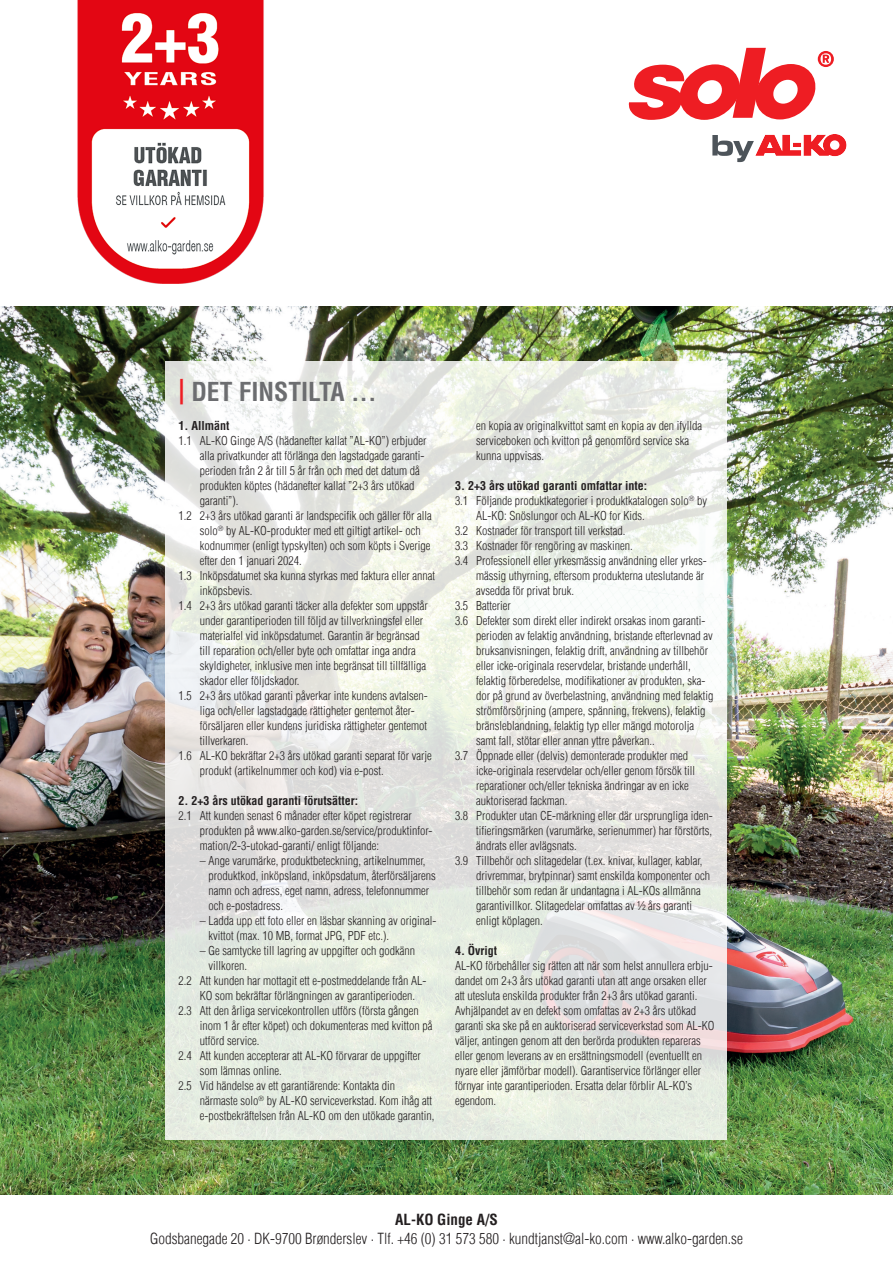
<style>
.page{position:relative;width:893px;height:1263px;background:#fff}
.page>*{position:absolute;margin:0;border:0;box-sizing:border-box;transform-origin:0 0}
.t1{font:700 condensed 25.5px "Helvetica Com";color:#6c6d70}
.t2{font:300 condensed 15px "Helvetica Com";color:#231f20}
.t3{font:700 condensed 15px "Helvetica Com";color:#231f20}
.t4{font:300 condensed 12px/15px "Helvetica Com";color:#231f20}
.t5{font:700 condensed 12px "Helvetica Com";color:#231f20}
.s1{color:#ee1d23}
</style>
<div class="page">
<img style="left:0;top:306px;width:893px;height:889px">
<svg style="left:712px;top:134px;width:134px;height:28px"></svg>
<svg style="left:629px;top:48px;width:205px;height:72px"></svg>
<svg style="left:166px;top:361px;width:561px;height:779px"></svg>
<img style="left:77px;top:0;width:187px;height:284px">
<p class="t1" style="left:179px;top:375px;width:199px"><span class="s1">|</span> DET FINSTILTA ...</p>
<p class="t5" style="left:179px;top:417px;width:53px">1. Allmänt</p>
<p class="t4" style="left:200px;top:433px;width:228px;text-indent:-21px">1.1 AL-KO Ginge A/S (hädanefter kallat ”AL-KO”) erbjuder alla privatkunder att förlänga den lagstadgade garanti&shy;perioden från 2 år till 5 år från och med det datum då produkten köptes (hädanefter kallat ”2+3 års utökad garanti”).</p>
<p class="t4" style="left:200px;top:508px;width:233px;text-indent:-21px">1.2 2+3 års utökad garanti är landspecifik och gäller för alla solo<sup>®</sup> by AL-KO-produkter med ett giltigt artikel- och kodnummer (enligt typskylten) och som köpts i Sverige efter den 1 januari 2024.</p>
<p class="t4" style="left:200px;top:568px;width:237px;text-indent:-21px">1.3 Inköpsdatumet ska kunna styrkas med faktura eller annat inköpsbevis.</p>
<p class="t4" style="left:200px;top:598px;width:229px;text-indent:-21px">1.4 2+3 års utökad garanti täcker alla defekter som uppstår under garantiperioden till följd av tillverkningsfel eller materialfel vid inköpsdatumet. Garantin är begränsad till reparation och/eller byte och omfattar inga andra skyldigheter, inklusive men inte begränsat till tillfälliga skador eller följdskador.</p>
<p class="t4" style="left:200px;top:688px;width:229px;text-indent:-21px">1.5 2+3 års utökad garanti påverkar inte kundens avtalsen&shy;liga och/eller lagstadgade rättigheter gentemot åter&shy;försäljaren eller kundens juridiska rättigheter gentemot tillverkaren.</p>
<p class="t4" style="left:200px;top:748px;width:233px;text-indent:-21px">1.6 AL-KO bekräftar 2+3 års utökad garanti separat för varje produkt (artikelnummer och kod) via e-post.</p>
<p class="t5" style="left:179px;top:792px;width:181px">2. 2+3 års utökad garanti förutsätter:</p>
<p class="t4" style="left:200px;top:808px;width:234px;text-indent:-21px">2.1 Att kunden senast 6 månader efter köpet registrerar produkten på www.alko-garden.se/service/produktinfor&shy;mation/2-3-utokad-garanti/ enligt följande:</p>
<p class="t4" style="left:209px;top:853px;width:229px;text-indent:-9px">– Ange varumärke, produktbeteckning, artikelnummer, produktkod, inköpsland, inköpsdatum, återförsäljarens namn och adress, eget namn, adress, telefonnummer och e-postadress.</p>
<p class="t4" style="left:209px;top:913px;width:228px;text-indent:-9px">– Ladda upp ett foto eller en läsbar skanning av original&shy;kvittot (max. 10 MB, format JPG, PDF etc.).</p>
<p class="t4" style="left:209px;top:943px;width:208px;text-indent:-9px">– Ge samtycke till lagring av uppgifter och godkänn villkoren.</p>
<p class="t4" style="left:200px;top:973px;width:228px;text-indent:-21px">2.2 Att kunden har mottagit ett e-postmeddelande från AL-<br>KO som bekräftar förlängningen av garantiperioden.</p>
<p class="t4" style="left:200px;top:1003px;width:234px;text-indent:-21px">2.3 Att den årliga servicekontrollen utförs (första gången inom 1 år efter köpet) och dokumenteras med kvitton på utförd service.</p>
<p class="t4" style="left:200px;top:1048px;width:222px;text-indent:-21px">2.4 Att kunden accepterar att AL-KO förvarar de uppgifter som lämnas online.</p>
<p class="t4" style="left:200px;top:1078px;width:236px;text-indent:-21px">2.5 Vid händelse av ett garantiärende: Kontakta din närmaste solo<sup>®</sup> by AL-KO serviceverkstad. Kom ihåg att e-postbekräftelsen från AL-KO om den utökade garantin,</p>
<p class="t4" style="left:476px;top:418px;width:227px">en kopia av originalkvittot samt en kopia av den ifyllda serviceboken och kvitton på genomförd service ska kunna uppvisas.</p>
<p class="t5" style="left:455px;top:477px;width:193px">3. 2+3 års utökad garanti omfattar inte:</p>
<p class="t4" style="left:455px;top:493px;width:254px">3.1 Följande produktkategorier i produktkatalogen solo<sup>®</sup> by</p>
<p class="t4" style="left:476px;top:508px;width:170px">AL-KO: Snöslungor och AL-KO for Kids.</p>
<p class="t4" style="left:455px;top:523px;width:172px">3.2 Kostnader för transport till verkstad.</p>
<p class="t4" style="left:455px;top:538px;width:179px">3.3 Kostnader för rengöring av maskinen.</p>
<p class="t4" style="left:455px;top:553px;width:252px">3.4 Professionell eller yrkesmässig användning eller yrkes-</p>
<p class="t4" style="left:476px;top:568px;width:229px">mässig uthyrning, eftersom produkterna uteslutande är</p>
<p class="t4" style="left:476px;top:583px;width:99px">avsedda för privat bruk.</p>
<p class="t4" style="left:455px;top:598px;width:57px">3.5 Batterier</p>
<p class="t4" style="left:455px;top:613px;width:252px">3.6 Defekter som direkt eller indirekt orsakas inom garanti-</p>
<p class="t4" style="left:476px;top:628px;width:238px">perioden av felaktig användning, bristande efterlevnad av</p>
<p class="t4" style="left:476px;top:643px;width:233px">bruksanvisningen, felaktig drift, användning av tillbehör</p>
<p class="t4" style="left:476px;top:658px;width:216px">eller icke-originala reservdelar, bristande underhåll,</p>
<p class="t4" style="left:476px;top:673px;width:231px">felaktig förberedelse, modifikationer av produkten, ska-</p>
<p class="t4" style="left:476px;top:688px;width:239px">dor på grund av överbelastning, användning med felaktig</p>
<p class="t4" style="left:476px;top:703px;width:231px">strömförsörjning (ampere, spänning, frekvens), felaktig</p>
<p class="t4" style="left:476px;top:718px;width:219px">bränsleblandning, felaktig typ eller mängd motorolja</p>
<p class="t4" style="left:476px;top:733px;width:180px">samt fall, stötar eller annan yttre påverkan..</p>
<p class="t4" style="left:455px;top:748px;width:235px">3.7 Öppnade eller (delvis) demonterade produkter med</p>
<p class="t4" style="left:476px;top:763px;width:220px">icke-originala reservdelar och/eller genom försök till</p>
<p class="t4" style="left:476px;top:778px;width:214px">reparationer och/eller tekniska ändringar av en icke</p>
<p class="t4" style="left:476px;top:793px;width:93px">auktoriserad fackman.</p>
<p class="t4" style="left:455px;top:808px;width:259px">3.8 Produkter utan CE-märkning eller där ursprungliga iden-</p>
<p class="t4" style="left:476px;top:823px;width:237px">tifieringsmärken (varumärke, serienummer) har förstörts,</p>
<p class="t4" style="left:476px;top:838px;width:102px">ändrats eller avlägsnats.</p>
<p class="t4" style="left:455px;top:853px;width:249px">3.9 Tillbehör och slitagedelar (t.ex. knivar, kullager, kablar,</p>
<p class="t4" style="left:476px;top:868px;width:235px">drivremmar, brytpinnar) samt enskilda komponenter och</p>
<p class="t4" style="left:476px;top:883px;width:226px">tillbehör som redan är undantagna i AL-KOs allmänna</p>
<p class="t4" style="left:476px;top:898px;width:217px">garantivillkor. Slitagedelar omfattas av ½ års garanti</p>
<p class="t4" style="left:476px;top:913px;width:68px">enligt köplagen.</p>
<p class="t5" style="left:455px;top:942px;width:44px">4. Övrigt</p>
<p class="t4" style="left:455px;top:958px;width:261px">AL-KO förbehåller sig rätten att när som helst annullera erbju&shy;dandet om 2+3 års utökad garanti utan att ange orsaken eller att utesluta enskilda produkter från 2+3 års utökad garanti.<br>Avhjälpandet av en defekt som omfattas av 2+3 års utökad garanti ska ske på en auktoriserad serviceverkstad som AL-KO väljer, antingen genom att den berörda produkten repareras eller genom leverans av en ersättningsmodell (eventuellt en nyare eller jämförbar modell). Garantiservice förlänger eller förnyar inte garantiperioden. Ersatta delar förblir AL-KO’s egendom.</p>
<p class="t3" style="left:395px;top:1209px;width:104px">AL-KO Ginge A/S</p>
<p class="t2" style="left:150px;top:1229px;width:594px">Godsbanegade 20 · DK-9700 Brønderslev · Tlf. +46 (0) 31 573 580 · kundtjanst@al-ko.com · www.alko-garden.se</p>
</div>
